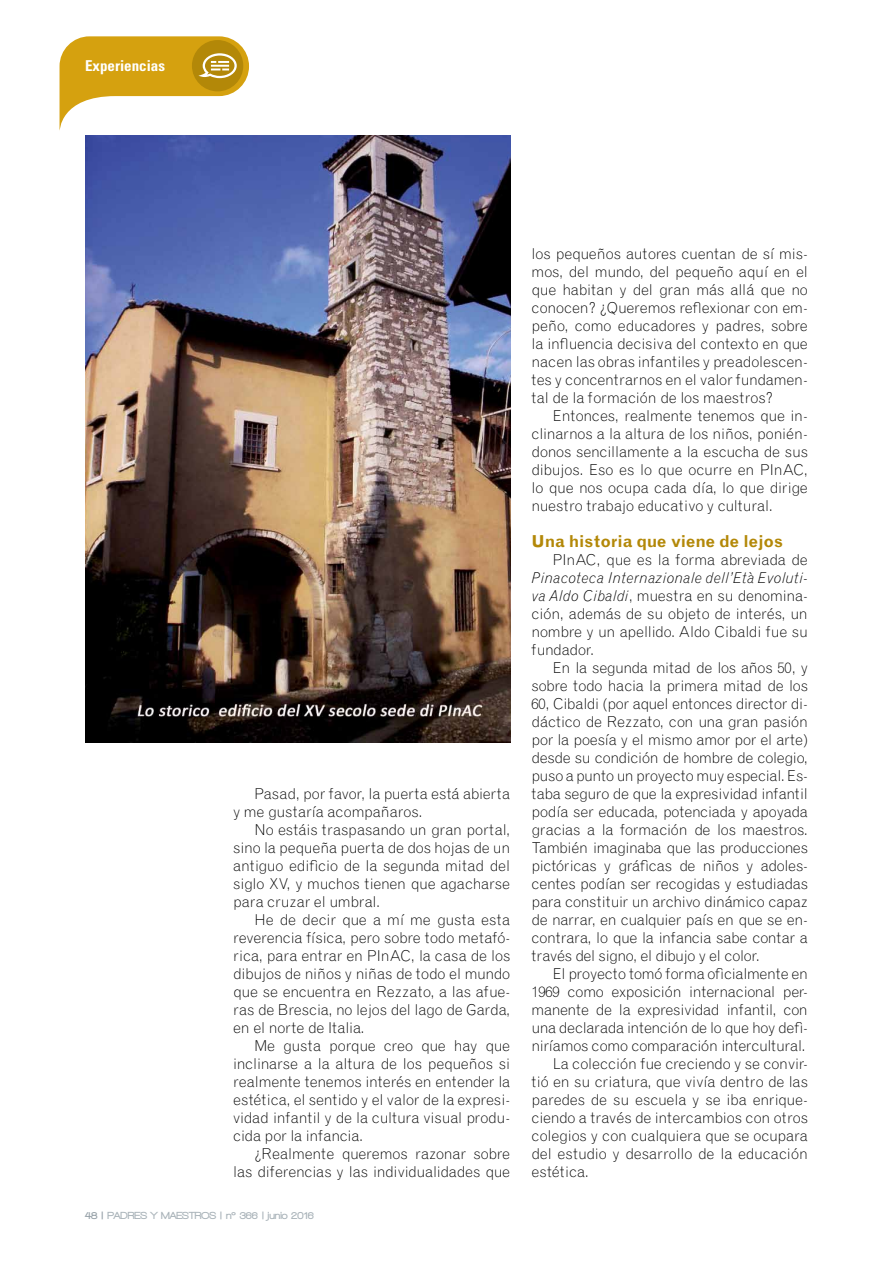
<style>
.page{position:relative;width:893px;height:1263px;background:#fff}
.page>*{position:absolute;margin:0;border:0;box-sizing:border-box;transform-origin:0 0}
.t1{font:700 16.5px "Grotesque";letter-spacing:-.015em;color:#b38808}
.t2{font:300 15px/18px "Grotesque";letter-spacing:-.01em;color:#000;text-align:justify}
.t3{font:700 condensed 15px "Univers";color:#fff}
.t4{font:900 10.5px "Walkway";color:#a9b3b9}
.s1{color:#949fa6}
.s2{font-style:italic}
</style>
<div class="page">
<svg style="left:60px;top:36px;width:189px;height:93px"></svg>
<img style="left:85px;top:135px;width:425px;height:608px">
<p class="t3" style="left:85px;top:56px;width:81px">Experiencias</p>
<p class="t2" style="left:233px;top:784px;width:279px;text-indent:21px">Pasad, por favor, la puerta está abierta y me gustaría acompañaros.</p>
<p class="t2" style="left:233px;top:820px;width:279px;text-indent:21px">No estáis traspasando un gran portal, sino la pequeña puerta de dos hojas de un antiguo edificio de la segunda mitad del siglo XV, y muchos tienen que agacharse para cruzar el umbral.</p>
<p class="t2" style="left:233px;top:910px;width:279px;text-indent:21px">He de decir que a mí me gusta esta reverencia física, pero sobre todo metafó&shy;rica, para entrar en PInAC, la casa de los dibujos de niños y niñas de todo el mundo que se encuentra en Rezzato, a las afue&shy;ras de Brescia, no lejos del lago de Garda, en el norte de Italia.</p>
<p class="t2" style="left:233px;top:1036px;width:279px;text-indent:21px">Me gusta porque creo que hay que inclinarse a la altura de los pequeños si realmente tenemos interés en entender la estética, el sentido y el valor de la expresi&shy;vidad infantil y de la cultura visual produ&shy;cida por la infancia.</p>
<p class="t2" style="left:233px;top:1144px;width:279px;text-align:right">¿Realmente queremos razonar sobre las diferencias y las individualidades que</p>
<p class="t4" style="left:85px;top:1209px;width:230px"><span class="s1">48 |</span> PADRES Y MAESTROS | nº 366 | junio 2016</p>
<p class="t2" style="left:532px;top:244px;width:278px">los pequeños autores cuentan de sí mis&shy;mos, del mundo, del pequeño aquí en el que habitan y del gran más allá que no conocen? ¿Queremos reflexionar con em&shy;peño, como educadores y padres, sobre la influencia decisiva del contexto en que nacen las obras infantiles y preadolescen&shy;tes y concentrarnos en el valor fundamen&shy;tal de la formación de los maestros?</p>
<p class="t2" style="left:532px;top:406px;width:278px;text-indent:21px">Entonces, realmente tenemos que in&shy;clinarnos a la altura de los niños, ponién&shy;donos sencillamente a la escucha de sus dibujos. Eso es lo que ocurre en PInAC, lo que nos ocupa cada día, lo que dirige nuestro trabajo educativo y cultural.</p>
<p class="t1" style="left:531px;top:531px;width:253px">Una historia que viene de lejos</p>
<p class="t2" style="left:553px;top:550px;width:257px">PInAC, que es la forma abreviada de</p>
<p class="t2" style="left:532px;top:568px;width:278px"><span class="s2">Pinacoteca Internazionale dell’Età Evoluti&shy;va Aldo Cibaldi</span>, muestra en su denomina&shy;ción, además de su objeto de interés, un nombre y un apellido. Aldo Cibaldi fue su fundador.</p>
<p class="t2" style="left:532px;top:658px;width:278px;text-indent:21px">En la segunda mitad de los años 50, y sobre todo hacia la primera mitad de los 60, Cibaldi (por aquel entonces director di&shy;dáctico de Rezzato, con una gran pasión por la poesía y el mismo amor por el arte) desde su condición de hombre de colegio, puso a punto un proyecto muy especial. Es&shy;taba seguro de que la expresividad infantil podía ser educada, potenciada y apoyada gracias a la formación de los maestros.<br>También imaginaba que las producciones pictóricas y gráficas de niños y adoles&shy;centes podían ser recogidas y estudiadas para constituir un archivo dinámico capaz de narrar, en cualquier país en que se en&shy;contrara, lo que la infancia sabe contar a través del signo, el dibujo y el color.</p>
<p class="t2" style="left:553px;top:964px;width:257px">El proyecto tomó forma oficialmente en</p>
<p class="t2" style="left:532px;top:982px;width:278px">1969 como exposición internacional per-</p>
<p class="t2" style="left:532px;top:1000px;width:278px">manente de la expresividad infantil, con</p>
<p class="t2" style="left:532px;top:1018px;width:278px">una declarada intención de lo que hoy defi-</p>
<p class="t2" style="left:532px;top:1036px;width:275px">niríamos como comparación intercultural.</p>
<p class="t2" style="left:553px;top:1054px;width:257px">La colección fue creciendo y se convir-</p>
<p class="t2" style="left:532px;top:1072px;width:278px">tió en su criatura, que vivía dentro de las</p>
<p class="t2" style="left:532px;top:1090px;width:278px">paredes de su escuela y se iba enrique-</p>
<p class="t2" style="left:532px;top:1108px;width:278px">ciendo a través de intercambios con otros</p>
<p class="t2" style="left:532px;top:1126px;width:278px">colegios y con cualquiera que se ocupara</p>
<p class="t2" style="left:532px;top:1144px;width:278px">del estudio y desarrollo de la educación</p>
<p class="t2" style="left:532px;top:1162px;width:59px">estética.</p>
</div>
